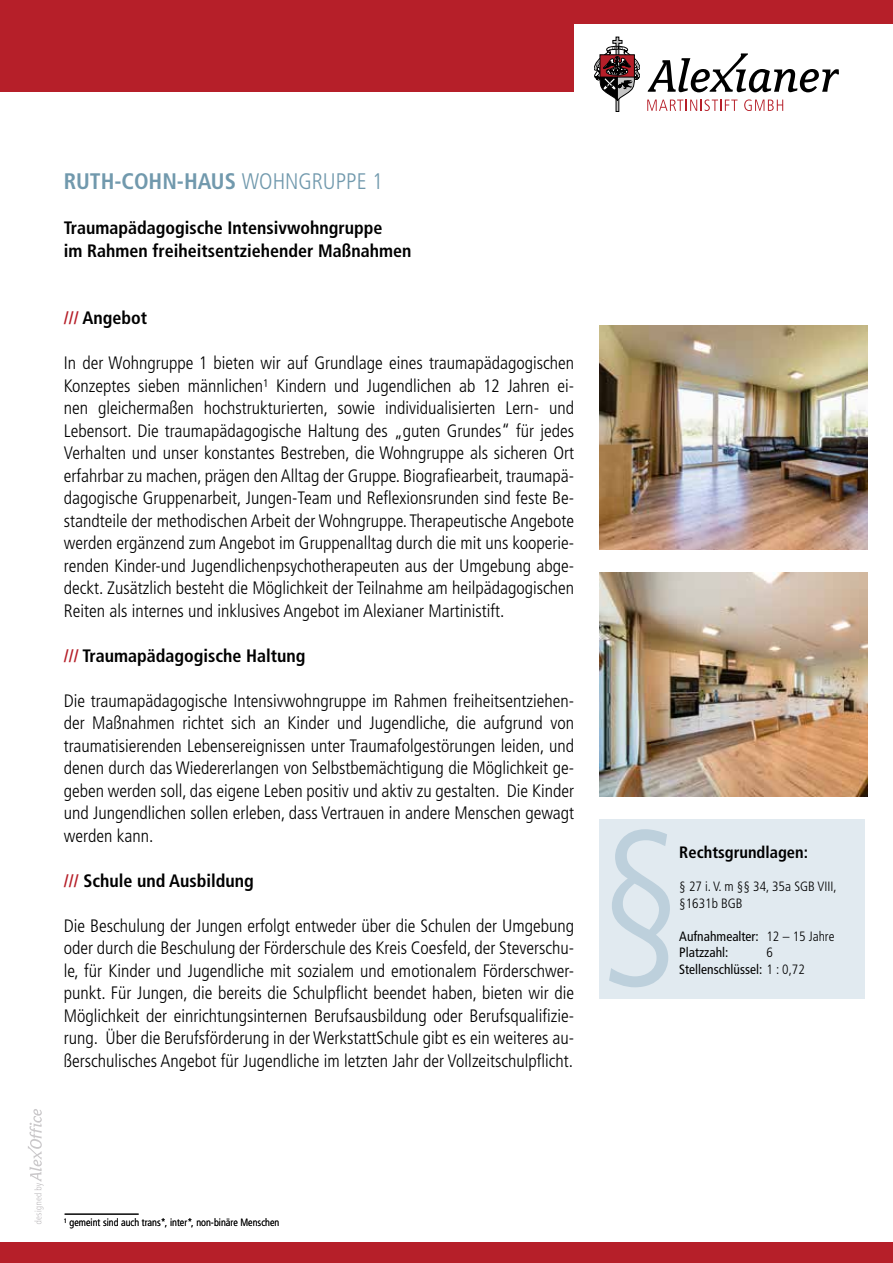
<style>
.page{position:relative;width:893px;height:1263px;background:#fff}
.page>*{position:absolute;margin:0;border:0;box-sizing:border-box;transform-origin:0 0}
.t1{font:300 condensed 189.3px "Frutiger LT Std";color:#bdd0dc}
.t2{font:700 condensed 22.5px "Frutiger LT Std";color:#7199ad}
.t3{font:300 condensed 18px/22.5px "Frutiger LT Std";color:#000;text-align:justify}
.t4{font:700 condensed 18px/22.5px "Frutiger LT Std";color:#000}
.t5{font:700 condensed 16.5px "Frutiger LT Std";color:#000}
.t6{font:condensed 13.5px/16.5px "Frutiger LT Std";color:#000}
.t7{font:300 condensed 13.5px/16.5px "Frutiger LT Std";color:#000}
.t8{font:300 condensed 10.5px "Frutiger LT Std";color:#000}
.s1{font-weight:300}
.s2{color:#b61f29}
</style>
<div class="page">
<div style="left:0;top:1242px;width:893px;height:21px;background:#b61f29"></div>
<div style="left:0;top:0;width:893px;height:23px;background:#b61f29"></div>
<div style="left:0;top:13px;width:574px;height:79px;background:#b61f29"></div>
<svg style="left:648px;top:53px;width:191px;height:39px"></svg>
<svg style="left:594px;top:37px;width:46px;height:75px"></svg>
<svg style="left:647px;top:99px;width:90px;height:12px"></svg>
<svg style="left:744px;top:99px;width:39px;height:12px"></svg>
<svg style="left:28px;top:1109px;width:16px;height:115px"></svg>
<hr style="left:65px;top:1214px;width:74px;height:1px;background:#000">
<img style="left:600px;top:325px;width:267px;height:224px">
<img style="left:600px;top:573px;width:267px;height:223px">
<div style="left:600px;top:819px;width:265px;height:180px;background:#e1eaf0"></div>
<p class="t2" style="left:64px;top:168px;width:321px">RUTH-COHN-HAUS <span class="s1">WOHNGRUPPE 1</span></p>
<p class="t4" style="left:64px;top:217px;width:349px">Traumapädagogische Intensivwohngruppe<br>im Rahmen freiheitsentziehender Maßnahmen</p>
<p class="t4" style="left:64px;top:307px;width:85px"><span class="s2">///</span> Angebot</p>
<p class="t3" style="left:64px;top:352px;width:512px">In der Wohngruppe 1 bieten wir auf Grundlage eines traumapädagogischen Konzeptes sieben männlichen¹ Kindern und Jugendlichen ab 12 Jahren ei&shy;nen gleichermaßen hochstrukturierten, sowie individualisierten Lern- und Lebensort. Die traumapädagogische Haltung des „guten Grundes“ für jedes Verhalten und unser konstantes Bestreben, die Wohngruppe als sicheren Ort erfahrbar zu machen, prägen den Alltag der Gruppe. Biografiearbeit, traumapä&shy;dagogische Gruppenarbeit, Jungen-Team und Reflexionsrunden sind feste Be&shy;standteile der methodischen Arbeit der Wohngruppe. Therapeutische Angebote werden ergänzend zum Angebot im Gruppenalltag durch die mit uns kooperie&shy;renden Kinder-und Jugendlichenpsychotherapeuten aus der Umgebung abge&shy;deckt. Zusätzlich besteht die Möglichkeit der Teilnahme am heilpädagogischen Reiten als internes und inklusives Angebot im Alexianer Martinistift.</p>
<p class="t4" style="left:64px;top:644px;width:243px"><span class="s2">///</span> Traumapädagogische Haltung</p>
<p class="t3" style="left:64px;top:689px;width:512px">Die traumapädagogische Intensivwohngruppe im Rahmen freiheitsentziehen&shy;der Maßnahmen richtet sich an Kinder und Jugendliche, die aufgrund von traumatisierenden Lebensereignissen unter Traumafolgestörungen leiden, und denen durch das Wiedererlangen von Selbstbemächtigung die Möglichkeit ge&shy;geben werden soll, das eigene Leben positiv und aktiv zu gestalten. Die Kinder und Jungendlichen sollen erleben, dass Vertrauen in andere Menschen gewagt werden kann.</p>
<p class="t4" style="left:64px;top:869px;width:192px"><span class="s2">///</span> Schule und Ausbildung</p>
<p class="t3" style="left:64px;top:914px;width:512px">Die Beschulung der Jungen erfolgt entweder über die Schulen der Umgebung oder durch die Beschulung der Förderschule des Kreis Coesfeld, der Steverschu&shy;le, für Kinder und Jugendliche mit sozialem und emotionalem Förderschwer&shy;punkt. Für Jungen, die bereits die Schulpflicht beendet haben, bieten wir die Möglichkeit der einrichtungsinternen Berufsausbildung oder Berufsqualifizie&shy;rung. Über die Berufsförderung in der WerkstattSchule gibt es ein weiteres au&shy;ßerschulisches Angebot für Jugendliche im letzten Jahr der Vollzeitschulpflicht.</p>
<h1 class="t1" style="left:594px;top:790px;width:92px">§</h1>
<p class="t5" style="left:679px;top:843px;width:130px">Rechtsgrundlagen:</p>
<p class="t7" style="left:679px;top:878px;width:159px">§ 27 i. V. m §§ 34, 35a SGB VIII, §1631b BGB</p>
<p class="t6" style="left:679px;top:928px;width:157px">Aufnahmealter: <span class="s1">12 – 15 Jahre<br></span>Platzzahl:</p>
<p class="t7" style="left:766px;top:944px;width:8px">6</p>
<p class="t6" style="left:679px;top:961px;width:127px">Stellenschlüssel: <span class="s1">1 : 0,72</span></p>
<p class="t8" style="left:64px;top:1216px;width:217px">1 gemeint sind auch trans*, inter*, non-binäre Menschen</p>
</div>
